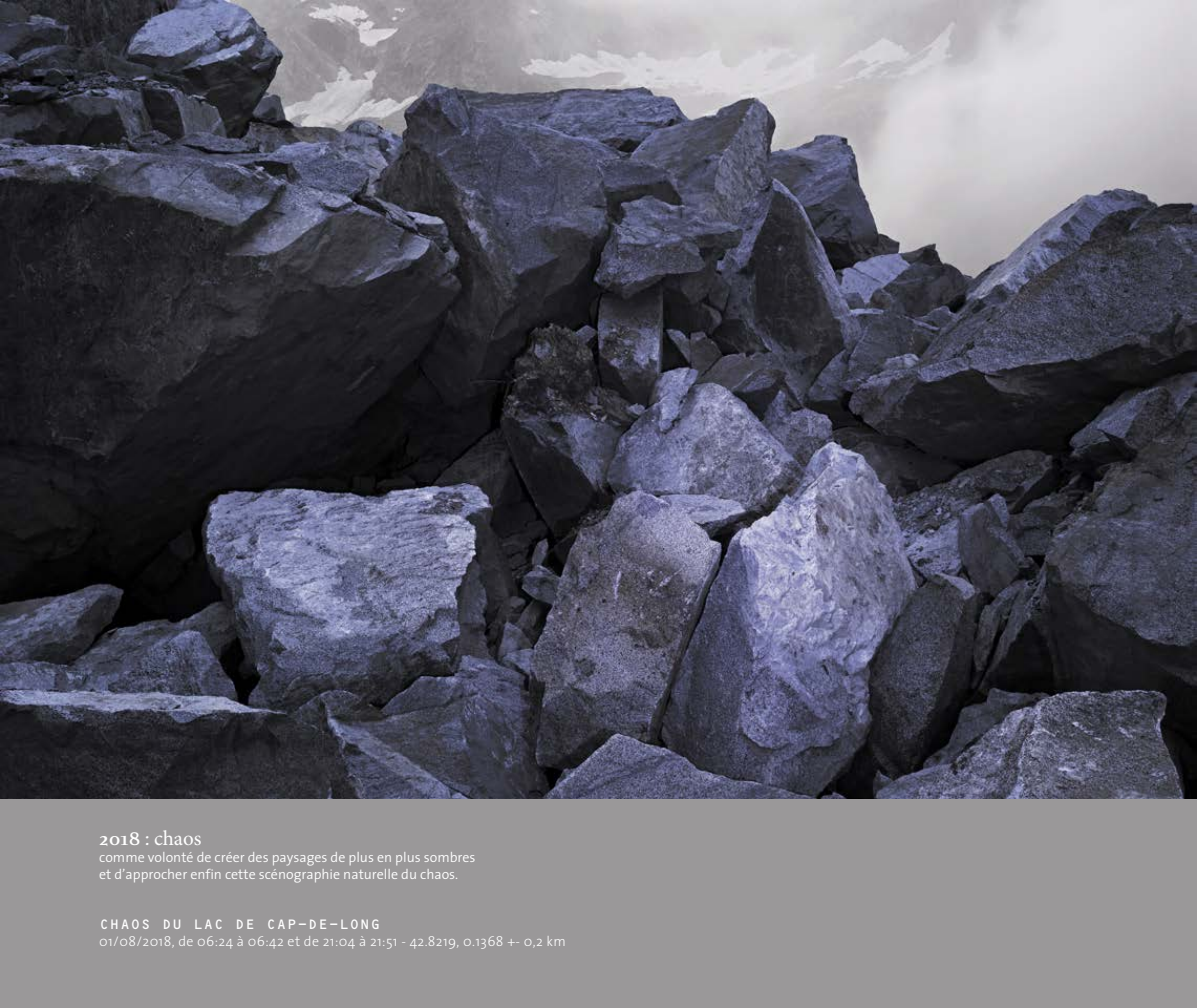
<style>
.page{position:relative;width:1197px;height:1008px;background:#9a9899}
.page>*{position:absolute;margin:0;border:0;box-sizing:border-box;transform-origin:0 0}
.t1{font:700 21px "Eidetic Neo";color:#fff}
.t2{font:300 14px/16.8px "The Sans 4";color:#fff}
.t3{font:300 14px "The Sans 3";letter-spacing:.025em;color:#fff}
.t4{font:14px "OCRB Alternate";letter-spacing:.025em;color:#fff}
.s1{font-family:"Minion Pro";font-weight:400}
</style>
<div class="page">
<img style="left:0;top:0;width:1197px;height:798px">
<h1 class="t1" style="left:99px;top:829px;width:104px">2018 : <span class="s1">chaos</span></h1>
<p class="t2" style="left:99px;top:849px;width:378px">comme volonté de créer des paysages de plus en plus sombres et d’approcher enfin cette scénographie naturelle du chaos.</p>
<p class="t4" style="left:99px;top:917px;width:283px">CHAOS DU LAC DE CAP-DE-LONG</p>
<p class="t3" style="left:99px;top:930px;width:468px">01/08/2018, de 06:24 à 06:42 et de 21:04 à 21:51 - 42.8219, 0.1368 +- 0,2 km</p>
</div>
